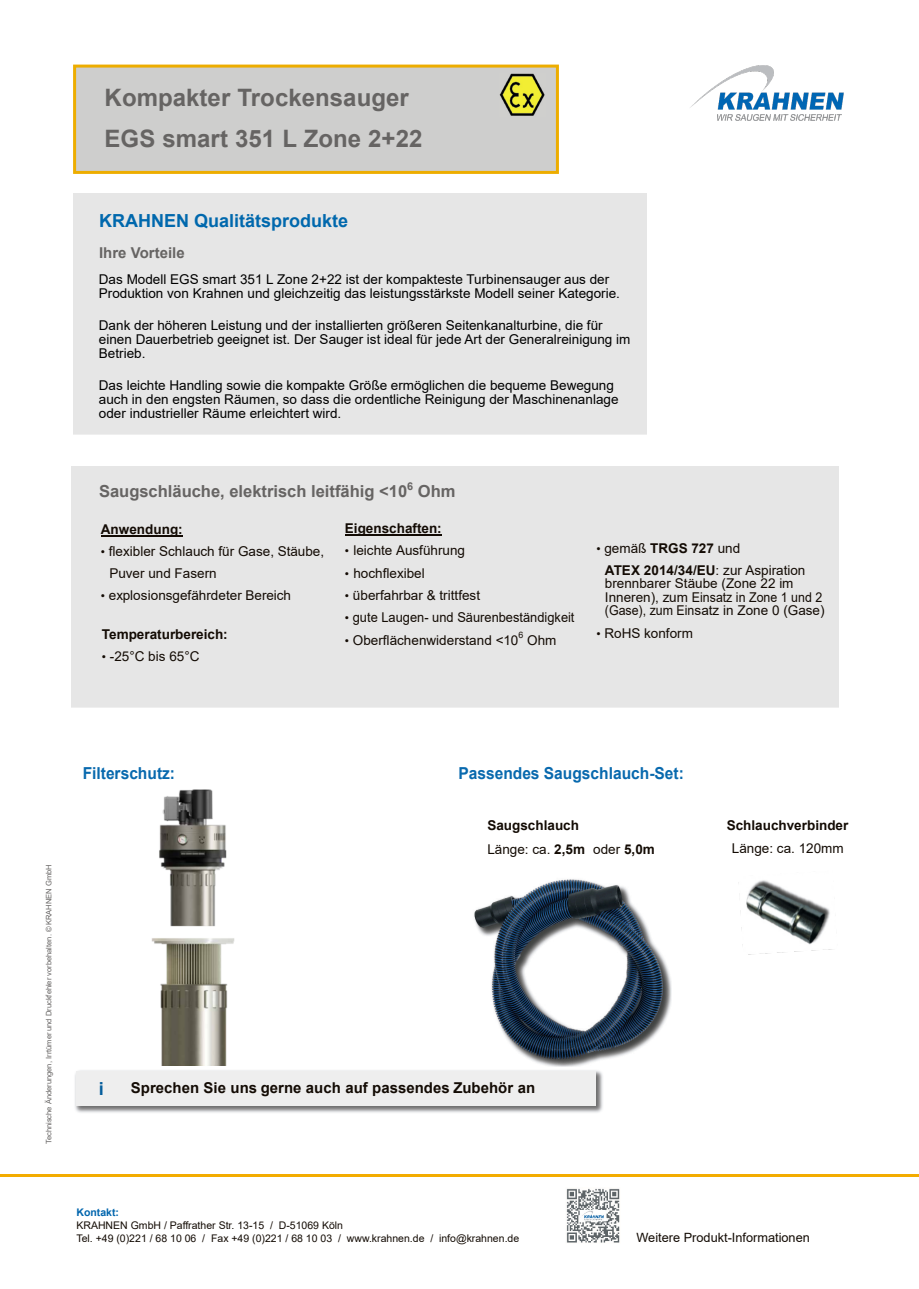
<style>
.page{position:relative;width:919px;height:1289px;background:#fff}
.page>*{position:absolute;margin:0;border:0;box-sizing:border-box;transform-origin:0 0}
.t1{font:700 24px/40.8px "Arial";color:#666463}
.t2{font:700 18px "Arial";color:#0068ad}
.t3{font:700 18px "Arial";color:#045d9c}
.t4{font:700 16.5px "Arial";color:#0869ae;scale:.94 1}
.t5{font:700 16.5px "Arial";color:#666463}
.t6{font:700 15px "Arial";color:#130b04}
.t7{font:700 15px "Arial";color:#666463}
.t8{font:13.5px/14px "Arial";color:#000}
.t9{font:13.5px/13.5px "Arial";color:#130b04}
.t10{font:700 13.5px/23.9px "Arial";color:#130b04}
.t11{font:13.5px "Arial";color:#130b04;scale:.95 1}
.t12{font:12.75px "Arial";color:#130b04}
.t13{font:700 10.8px "Arial";color:#666463}
.t14{font:10.5px/13px "Arial";color:#130b04}
.t15{font:700 10.5px "Arial";color:#0065ad}
.t16{font:8.85px "Arial";color:#130b04}
.t17{font:7.5px "Arial";letter-spacing:-.01em;color:#666463}
.s1{font-size:12px}
.s2{font-size:12.15px}
.s3{font-weight:700}
.s4{font-weight:400}
</style>
<div class="page">
<div style="left:73px;top:65px;width:486px;height:109px;background:#cececd;border:3px solid #edad00"></div>
<img style="left:499px;top:74px;width:46px;height:42px">
<div style="left:72px;top:467px;width:766px;height:240px;background:#e6e6e6"></div>
<img style="left:75px;top:1070px;width:528px;height:43px">
<div style="left:76px;top:1070px;width:520px;height:35px;background:#eee"></div>
<img style="left:566px;top:1188px;width:54px;height:55px">
<img style="left:580px;top:1210px;width:25px;height:10px">
<hr style="left:0;top:1174px;width:919px;height:3px;background:#f3ac00">
<img style="left:690px;top:66px;width:153px;height:54px">
<img style="left:738px;top:880px;width:94px;height:74px">
<img style="left:474px;top:879px;width:197px;height:187px">
<hr style="left:345px;top:534px;width:96px;height:2px;background:#130b04">
<hr style="left:101px;top:535px;width:81px;height:1px;background:#130b04">
<img style="left:151px;top:789px;width:84px;height:276px">
<h1 class="t1" style="left:105px;top:79px;width:319px">Kompakter Trockensauger<br>EGS smart 351 L Zone 2+22</h1>
<h2 class="t2" style="left:99px;top:214px;width:250px">KRAHNEN Qualitätsprodukte</h2>
<p class="t7" style="left:99px;top:247px;width:87px">Ihre Vorteile</p>
<p class="t8" style="left:99px;top:273px;width:522px">Das Modell EGS smart 351 L Zone 2+22 ist der kompakteste Turbinensauger aus der<br>Produktion von Krahnen und gleichzeitig das leistungsstärkste Modell seiner Kategorie.</p>
<p class="t8" style="left:99px;top:319px;width:533px">Dank der höheren Leistung und der installierten größeren Seitenkanalturbine, die für einen Dauerbetrieb geeignet ist. Der Sauger ist ideal für jede Art der Generalreinigung im<br>Betrieb.</p>
<p class="t8" style="left:99px;top:379px;width:521px">Das leichte Handling sowie die kompakte Größe ermöglichen die bequeme Bewegung auch in den engsten Räumen, so dass die ordentliche Reinigung der Maschinenanlage oder industrieller Räume erleichtert wird.</p>
<p class="t5" style="left:99px;top:485px;width:310px">Saugschläuche, elektrisch leitfähig &lt;10</p>
<p class="t13" style="left:407px;top:481px;width:8px">6</p>
<p class="t5" style="left:418px;top:485px;width:39px">Ohm</p>
<p class="t10" style="left:101px;top:518px;width:83px">Anwendung:</p>
<p class="t9" style="left:109px;top:541px;width:216px;line-height:21.9px;text-indent:-8px"><span class="s1">•</span> flexibler Schlauch für Gase, Stäube,<br>Puver und Fasern</p>
<p class="t9" style="left:101px;top:590px;width:192px"><span class="s1">•</span> explosionsgefährdeter Bereich</p>
<p class="t10" style="left:102px;top:624px;width:127px">Temperaturbereich:</p>
<p class="t9" style="left:102px;top:651px;width:99px"><span class="s1">•</span> -25°C bis 65°C</p>
<p class="t10" style="left:345px;top:518px;width:98px">Eigenschaften:</p>
<p class="t9" style="left:345px;top:545px;width:122px"><span class="s1">•</span> leichte Ausführung</p>
<p class="t9" style="left:345px;top:567px;width:81px"><span class="s1">•</span> hochflexibel</p>
<p class="t9" style="left:345px;top:589px;width:137px"><span class="s2">•</span> überfahrbar &amp; trittfest</p>
<p class="t11" style="left:345px;top:612px;width:243px"><span class="s1">•</span> gute Laugen- und Säurenbeständigkeit</p>
<p class="t9" style="left:345px;top:634px;width:175px"><span class="s1">•</span> Oberflächenwiderstand &lt;10</p>
<p class="t16" style="left:518px;top:631px;width:6px">6</p>
<p class="t9" style="left:527px;top:634px;width:31px">Ohm</p>
<p class="t9" style="left:605px;top:538px;width:202px;line-height:22.2px;text-indent:-8px"><span class="s1">•</span> gemäß <span class="s3">TRGS 727</span> und<br><span class="s3">ATEX 2014/34/EU</span>: zur Aspiration</p>
<p class="t9" style="left:605px;top:578px;width:221px">brennbarer Stäube (Zone 22 im<br>Inneren), zum Einsatz in Zone 1 und 2 (Gase), zum Einsatz in Zone 0 (Gase)</p>
<p class="t9" style="left:596px;top:627px;width:98px"><span class="s1">•</span> RoHS konform</p>
<p class="t17" style="left:46px;top:1144px;width:281px;rotate:-90deg">Technische Änderungen, Irrtümer und Druckfehler vorbehalten. © KRAHNEN GmbH</p>
<p class="t4" style="left:83px;top:767px;width:100px">Filterschutz:</p>
<p class="t4" style="left:458px;top:767px;width:241px">Passendes Saugschlauch-Set:</p>
<p class="t10" style="left:487px;top:814px;width:169px">Saugschlauch<br><span class="s4">Länge: ca.</span> 2,5m <span class="s4">oder</span> 5,0m</p>
<p class="t10" style="left:726px;top:814px;width:123px">Schlauchverbinder</p>
<p class="t9" style="left:732px;top:842px;width:113px">Länge: ca. 120mm</p>
<h2 class="t3" style="left:99px;top:1081px;width:7px">i</h2>
<p class="t6" style="left:131px;top:1082px;width:405px">Sprechen Sie uns gerne auch auf passendes Zubehör an</p>
<p class="t15" style="left:76px;top:1208px;width:44px">Kontakt:</p>
<p class="t14" style="left:76px;top:1219px;width:444px">KRAHNEN GmbH / Paffrather Str. 13-15 / D-51069 Köln<br>Tel. +49 (0)221 / 68 10 06 / Fax +49 (0)221 / 68 10 03 / www.krahnen.de / info@krahnen.de</p>
<p class="t12" style="left:636px;top:1232px;width:175px">Weitere Produkt-Informationen</p>
</div>
